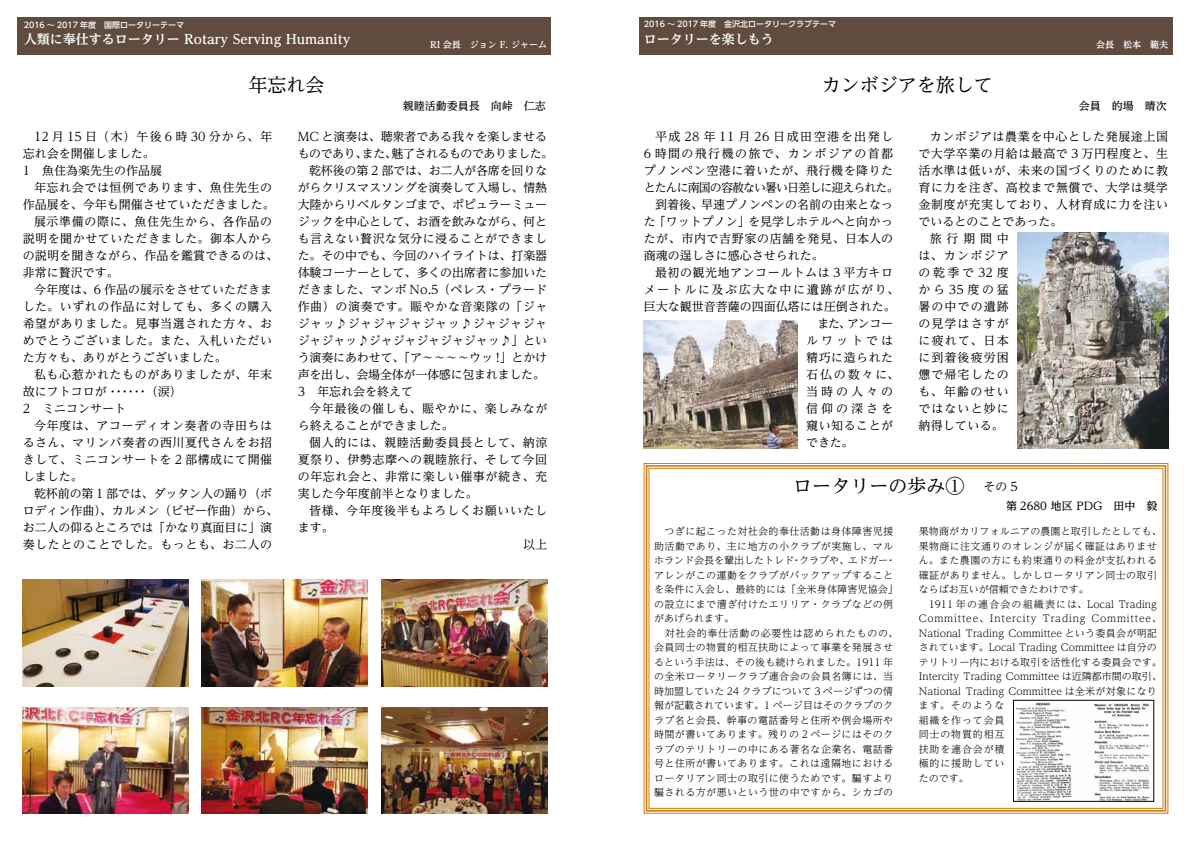
<style>
.page{position:relative;width:1191px;height:842px;background:#fff}
.page>*{position:absolute;margin:0;border:0;box-sizing:border-box;transform-origin:0 0}
.t1{font:19px "UD Reimin Pro";color:#000}
.t2{font:700 13px "UD Reimin Pro";color:#fff}
.t3{font:12px "UD Reimin Pro";letter-spacing:.04em;color:#000}
.t4{font:12px/17px "UD Reimin Pro";color:#000}
.t5{font:12px/17px "UD Reimin Pro";letter-spacing:-.01em;color:#000}
.t6{font:12px/17px "UD Reimin Pro";letter-spacing:.155em;color:#000}
.t7{font:12px "UD Reimin Pro";letter-spacing:.015em;color:#000}
.t8{font:12px "UD Reimin Pro";letter-spacing:-.015em;color:#000}
.t9{font:12px "UD Reimin Pro";letter-spacing:.09em;color:#000}
.t10{font:12px "UD Reimin Pro";letter-spacing:-.08em;color:#000}
.t11{font:12px "UD Reimin Pro";letter-spacing:-.005em;color:#000}
.t12{font:12px "UD Reimin Pro";letter-spacing:-.02em;color:#000}
.t13{font:12px "UD Reimin Pro";letter-spacing:.125em;color:#000}
.t14{font:12px "UD Reimin Pro";letter-spacing:.11em;color:#000}
.t15{font:12px "UD Reimin Pro";letter-spacing:.13em;color:#000}
.t16{font:12px "UD Reimin Pro";letter-spacing:.215em;color:#000}
.t17{font:500 11px "UD Reimin Pro";color:#000}
.t18{font:300 10px/14.5px "UD Reimin Pro";letter-spacing:.04em;color:#000;text-align:right}
.t19{font:300 10px/14.5px "UD Reimin Pro";color:#000}
.t20{font:300 10px "UD Reimin Pro";letter-spacing:.015em;color:#000}
.t21{font:300 10px "UD Reimin Pro";letter-spacing:.075em;color:#000}
.t22{font:700 9px "UD Reimin Pro";color:#fff}
.t23{font:500 8px "UD Shin Go Pro";color:#fff}
</style>
<div class="page">
<div style="left:17px;top:17px;width:534px;height:38px;background:#604c3f"></div>
<div style="left:639px;top:17px;width:533px;height:38px;background:#604c3f"></div>
<svg style="left:643px;top:463px;width:525px;height:351px"></svg>
<div style="left:645px;top:465px;width:521px;height:347px;border:2px solid #ce7d0f"></div>
<img style="left:23px;top:707px;width:166px;height:107px">
<img style="left:381px;top:580px;width:166px;height:106px">
<img style="left:23px;top:580px;width:166px;height:106px">
<img style="left:202px;top:707px;width:166px;height:107px">
<img style="left:202px;top:580px;width:166px;height:106px">
<img style="left:381px;top:707px;width:166px;height:107px">
<img style="left:643px;top:320px;width:154px;height:129px">
<img style="left:1017px;top:232px;width:151px;height:217px">
<p class="t23" style="left:24px;top:18px;width:162px">2016 〜 2017 年度　国際ロータリーテーマ</p>
<p class="t23" style="left:644px;top:18px;width:194px">2016 〜 2017 年度　金沢北ロータリークラブテーマ</p>
<p class="t2" style="left:24px;top:29px;width:328px">人類に奉仕するロータリー Rotary Serving Humanity</p>
<p class="t22" style="left:430px;top:38px;width:118px">RI 会長　ジョン F. ジャーム</p>
<p class="t2" style="left:644px;top:29px;width:131px">ロータリーを楽しもう</p>
<p class="t22" style="left:1096px;top:38px;width:73px">会長　松本　範夫</p>
<h1 class="t1" style="left:248px;top:69px;width:77px">年忘れ会</h1>
<h1 class="t1" style="left:822px;top:69px;width:172px">カンボジアを旅して</h1>
<p class="t17" style="left:403px;top:97px;width:144px">親睦活動委員長　向峠　仁志</p>
<p class="t17" style="left:1067px;top:97px;width:100px">　会員　的場　晴次</p>
<p class="t4" style="left:23px;top:128px;width:251px;text-indent:11px">12 月 15 日（木）午後 6 時 30 分から、年忘れ会を開催しました。<br>1　魚住為楽先生の作品展</p>
<p class="t3" style="left:34px;top:178px;width:240px">年忘れ会では恒例であります、魚住先生の</p>
<p class="t4" style="left:23px;top:196px;width:253px">作品展を、今年も開催させていただきました。</p>
<p class="t3" style="left:34px;top:212px;width:240px">展示準備の際に、魚住先生から、各作品の</p>
<p class="t3" style="left:23px;top:229px;width:251px">説明を聞かせていただきました。御本人から</p>
<p class="t7" style="left:23px;top:246px;width:257px">の説明を聞きながら、作品を鑑賞できるのは、</p>
<p class="t4" style="left:23px;top:264px;width:97px">非常に贅沢です。</p>
<p class="t4" style="left:34px;top:281px;width:240px">今年度は、6 作品の展示をさせていただきま</p>
<p class="t3" style="left:23px;top:297px;width:251px">した。いずれの作品に対しても、多くの購入</p>
<p class="t3" style="left:23px;top:314px;width:251px">希望がありました。見事当選された方々、お</p>
<p class="t3" style="left:23px;top:331px;width:251px">めでとうございました。また、入札いただい</p>
<p class="t4" style="left:23px;top:349px;width:205px">た方々も、ありがとうございました。</p>
<p class="t3" style="left:34px;top:365px;width:240px">私も心惹かれたものがありましたが、年末</p>
<p class="t4" style="left:23px;top:383px;width:160px">故にフトコロが･･････（涙(</p>
<p class="t4" style="left:23px;top:400px;width:105px">2　ミニコンサート</p>
<p class="t3" style="left:34px;top:416px;width:240px">今年度は、アコーディオン奏者の寺田ちは</p>
<p class="t3" style="left:23px;top:433px;width:251px">るさん、マリンバ奏者の西川夏代さんをお招</p>
<p class="t3" style="left:23px;top:450px;width:251px">きして、ミニコンサートを 2 部構成にて開催</p>
<p class="t3" style="left:23px;top:467px;width:61px">しました。</p>
<p class="t5" style="left:34px;top:485px;width:240px">乾杯前の第 1 部では、ダッタン人の踊り（ボ</p>
<p class="t11" style="left:23px;top:501px;width:257px">ロディン作曲）、カルメン（ビゼー作曲）から、</p>
<p class="t5" style="left:23px;top:519px;width:251px">お二人の仰るところでは「かなり真面目に」演</p>
<p class="t3" style="left:23px;top:535px;width:251px">奏したとのことでした。もっとも、お二人の</p>
<p class="t5" style="left:391px;top:128px;width:163px;text-indent:-94px">MC と演奏は、聴衆者である我々を楽しませる魅了されるものでありました。</p>
<p class="t3" style="left:298px;top:144px;width:71px">ものであり、</p>
<p class="t8" style="left:309px;top:161px;width:240px">乾杯後の第 2 部では、お二人が各席を回りな</p>
<p class="t5" style="left:298px;top:179px;width:251px">がらクリスマスソングを演奏して入場し、情熱</p>
<p class="t5" style="left:298px;top:196px;width:251px">大陸からリベルタンゴまで、ポピュラーミュー</p>
<p class="t5" style="left:298px;top:213px;width:251px">ジックを中心として、お酒を飲みながら、何と</p>
<p class="t3" style="left:298px;top:229px;width:251px">も言えない贅沢な気分に浸ることができまし</p>
<p class="t5" style="left:298px;top:247px;width:251px">た。その中でも、今回のハイライトは、打楽器</p>
<p class="t5" style="left:298px;top:264px;width:251px">体験コーナーとして、多くの出席者に参加いた</p>
<p class="t7" style="left:298px;top:280px;width:251px">だきました、マンボ No.5（ペレス・プラード</p>
<p class="t3" style="left:298px;top:297px;width:251px">作曲）の演奏です。賑やかな音楽隊の「ジャ</p>
<p class="t3" style="left:298px;top:314px;width:251px">ジャッ♪ジャジャジャジャッ♪ジャジャジャ</p>
<p class="t5" style="left:298px;top:332px;width:251px">ジャジャッ♪ジャジャジャジャジャッ♪」とい</p>
<p class="t8" style="left:298px;top:348px;width:251px">う演奏にあわせて、「ア〜〜〜〜ウッ !」とかけ</p>
<p class="t12" style="left:298px;top:365px;width:249px">声を出し、会場全体が一体感に包まれました。</p>
<p class="t4" style="left:298px;top:383px;width:117px">3　年忘れ会を終えて</p>
<p class="t3" style="left:309px;top:399px;width:240px">今年最後の催しも、賑やかに、楽しみなが</p>
<p class="t4" style="left:298px;top:417px;width:157px">ら終えることができました。</p>
<p class="t3" style="left:309px;top:433px;width:240px">個人的には、親睦活動委員長として、納涼</p>
<p class="t3" style="left:298px;top:450px;width:251px">夏祭り、伊勢志摩への親睦旅行、そして今回</p>
<p class="t3" style="left:298px;top:467px;width:251px">の年忘れ会と、非常に楽しい催事が続き、充</p>
<p class="t4" style="left:298px;top:485px;width:181px">実した今年度前半となりました。</p>
<p class="t3" style="left:309px;top:501px;width:240px">皆様、今年度後半もよろしくお願いいたし</p>
<p class="t3" style="left:298px;top:518px;width:37px">ます。</p>
<p class="t3" style="left:523px;top:535px;width:25px">以上</p>
<p class="t3" style="left:362px;top:144px;width:37px">また、</p>
<p class="t13" style="left:655px;top:127px;width:240px">平成 28 年 11 月 26 日成田空港を出発し</p>
<p class="t14" style="left:643px;top:144px;width:251px">6 時間の飛行機の旅で、カンボジアの首都</p>
<p class="t3" style="left:643px;top:161px;width:251px">プノンペン空港に着いたが、飛行機を降りた</p>
<p class="t10" style="left:643px;top:178px;width:256px">とたんに南国の容赦ない暑い日差しに迎えられた。</p>
<p class="t4" style="left:701px;top:196px;width:193px">早速プノンペンの名前の由来となっ</p>
<p class="t3" style="left:655px;top:195px;width:49px">到着後、</p>
<p class="t3" style="left:654px;top:212px;width:97px">「ワットプノン」</p>
<p class="t4" style="left:748px;top:213px;width:147px">を見学しホテルへと向かっ</p>
<p class="t4" style="left:643px;top:213px;width:251px">た<br>たが、市内で吉野家の店舗を発見、日本人の商魂の逞しさに感心させられた。</p>
<p class="t3" style="left:655px;top:263px;width:240px">最初の観光地アンコールトムは 3 平方キロ</p>
<p class="t15" style="left:643px;top:280px;width:257px">メートルに及ぶ広大な中に遺跡が広がり、</p>
<p class="t4" style="left:643px;top:298px;width:253px">巨大な観世音菩薩の四面仏塔には圧倒された。</p>
<p class="t3" style="left:847px;top:314px;width:48px">アンコー</p>
<p class="t6" style="left:806px;top:315px;width:94px;text-indent:11px">また、<br>ルワットでは精巧に造られた石仏の数々に、当時の人々の信仰の深さを窺い知ることができた。</p>
<p class="t3" style="left:929px;top:127px;width:240px">カンボジアは農業を中心とした発展途上国</p>
<p class="t3" style="left:918px;top:144px;width:251px">で大学卒業の月給は最高で 3 万円程度と、生</p>
<p class="t3" style="left:918px;top:161px;width:251px">活水準は低いが、未来の国づくりのために教</p>
<p class="t3" style="left:918px;top:178px;width:251px">育に力を注ぎ、高校まで無償で、大学は奨学</p>
<p class="t3" style="left:918px;top:195px;width:251px">金制度が充実しており、人材育成に力を注い</p>
<p class="t4" style="left:918px;top:213px;width:145px">でいるとのことであった。</p>
<p class="t3" style="left:929px;top:229px;width:81px">旅行期間中</p>
<p class="t3" style="left:918px;top:246px;width:92px">は、カンボジア</p>
<p class="t3" style="left:918px;top:263px;width:92px">の乾季で 32 度</p>
<p class="t16" style="left:918px;top:280px;width:92px">から35度の猛</p>
<p class="t9" style="left:918px;top:297px;width:92px">暑の中での遺跡</p>
<p class="t9" style="left:918px;top:314px;width:92px">の見学はさすが</p>
<p class="t3" style="left:918px;top:331px;width:92px">に疲れて、日本</p>
<p class="t9" style="left:918px;top:348px;width:92px">に到着後疲労困</p>
<p class="t9" style="left:918px;top:365px;width:92px">憊で帰宅したの</p>
<p class="t3" style="left:918px;top:382px;width:92px">も、年齢のせい</p>
<p class="t9" style="left:918px;top:399px;width:92px">ではないと妙に</p>
<p class="t3" style="left:918px;top:416px;width:87px">納得している。</p>
<h1 class="t1" style="left:793px;top:471px;width:191px">ロータリーの歩み①　</h1>
<p class="t3" style="left:983px;top:476px;width:36px">その5</p>
<p class="t18" style="left:654px;top:524px;width:243px">　つぎに起こった対社会的奉仕活動は身体障害児援助活動であり、主に地方の小クラブが実施し、マル・</p>
<p class="t19" style="left:799px;top:553px;width:91px">クラブや、エドガー</p>
<p class="t18" style="left:654px;top:553px;width:246px;text-align:left">ホランド会長を輩出したトレド<br>アレンがこの運動をクラブがバックアップすることを条件に入会し、最終的には「全米身体障害児協会「の設立にまで漕ぎ付けたエリリア・クラブなどの例があげられます。<br>　対社会的奉仕活動の必要性は認められたものの、会員同士の物質的相互扶助によって事業を発展させるという手法は、その後も続けられました。1911 年の全米ロータリークラブ連合会の会員名簿には、当時加盟していた 24 クラブについて 3 ページずつの情報が記載されています。1 ページ目はそのクラブのクラブ名と会長、幹事の電話番号と住所や例会場所や時間が書いてあります。残りの 2 ページにはそのクラブのテリトリーの中にある著名な企業名、電話番号と住所が書いてあります。これは遠隔地におけるロータリアン同士の取引に使うためです。騙すより騙される方が悪いという世の中ですから、シカゴの</p>
<p class="t18" style="left:791px;top:553px;width:11px">・</p>
<p class="t17" style="left:1006px;top:497px;width:153px">第 2680 地区 PDG　田中　毅</p>
<p class="t20" style="left:918px;top:523px;width:245px">果物商がカリフォルニアの農園と取引したとしても、</p>
<p class="t18" style="left:918px;top:538px;width:240px">果物商に注文通りのオレンジが届く確証はありませ</p>
<p class="t18" style="left:918px;top:553px;width:240px">ん。また農園の方にも約束通りの料金が支払われる</p>
<p class="t18" style="left:918px;top:567px;width:240px">確証がありません。しかしロータリアン同士の取引</p>
<p class="t19" style="left:918px;top:582px;width:171px">ならばお互いが信頼できたわけです。</p>
<p class="t19" style="left:918px;top:596px;width:240px">　1911 年の連合会の組織表には、Local Trading</p>
<p class="t21" style="left:1091px;top:610px;width:72px">Committee、</p>
<p class="t21" style="left:1042px;top:610px;width:45px">Trading</p>
<p class="t19" style="left:918px;top:611px;width:245px">Committee、Intercity<br>National Trading Committee という委員会が明記されています。Local Trading Committee は自分のテリトリー内における取引を活性化する委員会です。<br>Intercity Trading Committee は近隣都市間の取引、<br>National Trading Committee は全米が対象になります。そのような<br>組織を作って会員<br>同士の物質的相互<br>扶助を連合会が積<br>極的に援助してい<br>たのです。</p>
</div>
